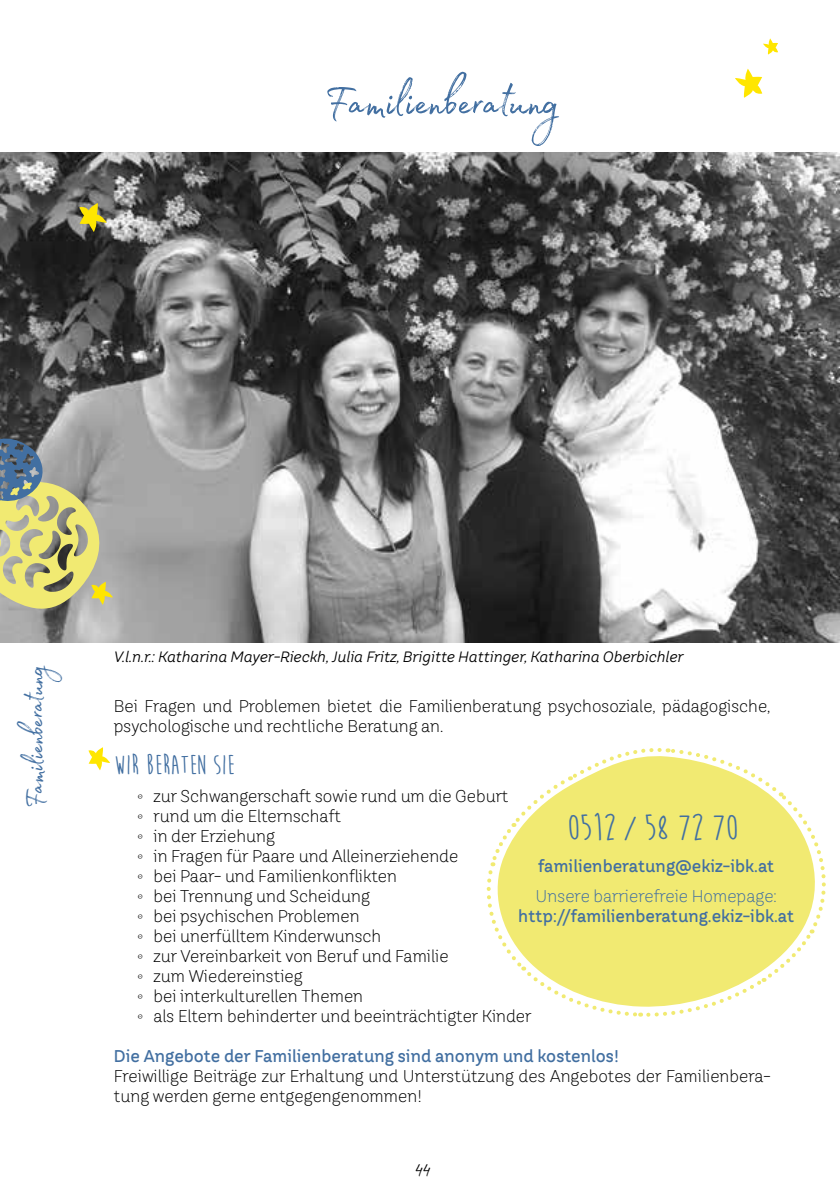
<style>
.page{position:relative;width:840px;height:1191px;background:#fff}
.page>*{position:absolute;margin:0;border:0;box-sizing:border-box;transform-origin:0 0}
.t1{font:56px "Madelyn";letter-spacing:-.02em;color:#426fa1}
.t2{font:700 38px "Moon Flower";color:#426fa1}
.t3{font:34px "Madelyn";color:#426fa1}
.t4{font:700 28px "Moon Flower";color:#426fa1}
.t5{font:28px "Madelyn";color:#000}
.t6{font:300 17px/20px "TT Hazelnuts";color:#000}
.t7{font:500 17px "TT Hazelnuts";color:#426fa1}
.t8{font:300 17px "TT Hazelnuts";color:#426fa1}
.t9{font:italic 15px "TT Hazelnuts";color:#000}
.s1{font-family:"Madelyn Doodles";font-weight:400}
</style>
<div class="page">
<img style="left:0;top:152px;width:839px;height:490px">
<svg style="left:79px;top:203px;width:28px;height:29px"></svg>
<svg style="left:0;top:433px;width:113px;height:177px;background:#afb088"></svg>
<svg style="left:88px;top:747px;width:22px;height:23px"></svg>
<svg style="left:735px;top:69px;width:26px;height:29px"></svg>
<svg style="left:763px;top:38px;width:14px;height:17px"></svg>
<svg style="left:486px;top:748px;width:340px;height:269px"></svg>
<h1 class="t1" style="left:324px;top:60px;width:237px">Familienberatung</h1>
<h3 class="t3" style="left:10px;top:807px;width:150px;rotate:-90deg">Familienberatung</h3>
<p class="t9" style="left:114px;top:646px;width:570px">V.l.n.r.: Katharina Mayer-Rieckh, Julia Fritz, Brigitte Hattinger, Katharina Oberbichler</p>
<p class="t6" style="left:114px;top:696px;width:657px">Bei Fragen und Problemen bietet die Familienberatung psychosoziale, pädagogische, psychologische und rechtliche Beratung an.</p>
<h3 class="t4" style="left:114px;top:750px;width:122px">WIR BERATEN SIE</h3>
<p class="t6" style="left:136px;top:786px;width:396px"><span class="s1">v</span> zur Schwangerschaft sowie rund um die Geburt<br><span class="s1">v</span> rund um die Elternschaft<br><span class="s1">v</span> in der Erziehung<br><span class="s1">v</span> in Fragen für Paare und Alleinerziehende<br><span class="s1">v</span> bei Paar- und Familienkonflikten<br><span class="s1">v</span> bei Trennung und Scheidung<br><span class="s1">v</span> bei psychischen Problemen<br><span class="s1">v</span> bei unerfülltem Kinderwunsch<br><span class="s1">v</span> zur Vereinbarkeit von Beruf und Familie<br><span class="s1">v</span> zum Wiedereinstieg<br><span class="s1">v</span> bei interkulturellen Themen<br><span class="s1">v</span> als Eltern behinderter und beeinträchtigter Kinder</p>
<p class="t7" style="left:114px;top:1045px;width:506px">Die Angebote der Familienberatung sind anonym und kostenlos!</p>
<p class="t6" style="left:114px;top:1066px;width:658px">Freiwillige Beiträge zur Erhaltung und Unterstützung des Angebotes der Familienbera&shy;tung werden gerne entgegengenommen!</p>
<h2 class="t2" style="left:566px;top:807px;width:173px">0512 / 58 72 70</h2>
<p class="t7" style="left:538px;top:855px;width:238px">familienberatung@ekiz-ibk.at</p>
<p class="t8" style="left:535px;top:885px;width:242px">Unsere barrierefreie Homepage:</p>
<p class="t7" style="left:518px;top:905px;width:277px">http://familienberatung.ekiz-ibk.at</p>
<h3 class="t5" style="left:414px;top:1146px;width:18px">44</h3>
</div>
